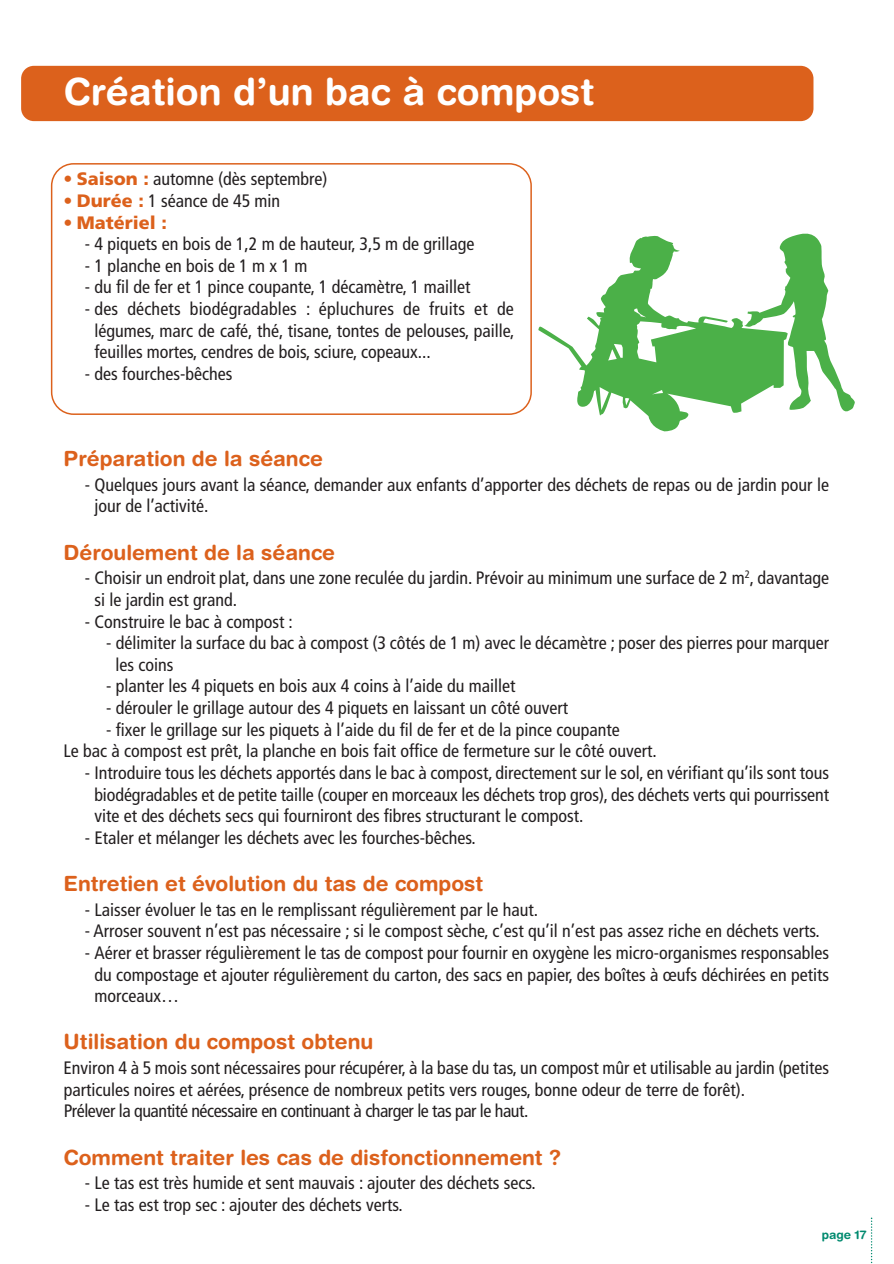
<style>
.page{position:relative;width:894px;height:1264px;background:#fff}
.page>*{position:absolute;margin:0;border:0;box-sizing:border-box;transform-origin:0 0}
.t1{font:700 37.5px "Helvetica Rounded";color:#fff}
.t2{font:700 21px "Helvetica Rounded";color:#dc611c}
.t3{font:condensed 18px/21.6px "Frutiger";color:#231f20}
.t4{font:900 18px "Frutiger";color:#dc611c}
.t5{font:700 12px "Helvetica Rounded";color:#008a6f}
.s1{color:#dc611c}
.s2{font-weight:900;font-stretch:normal;color:#dc611c}
.s3{font-weight:400;font-stretch:condensed}
</style>
<div class="page">
<svg style="left:51px;top:163px;width:481px;height:252px"></svg>
<div style="left:21px;top:66px;width:792px;height:55px;background:#dc611c;border-radius:13px"></div>
<svg style="left:871px;top:1217px;width:1px;height:46px"></svg>
<svg style="left:788px;top:234px;width:67px;height:177px"></svg>
<svg style="left:538px;top:235px;width:250px;height:196px"></svg>
<h1 class="t1" style="left:64px;top:69px;width:532px">Création d’un bac à compost</h1>
<p class="t3" style="left:64px;top:168px;width:265px"><span class="s1">•</span> <span class="s2">Saison :</span> automne (dès septembre)</p>
<p class="t3" style="left:64px;top:190px;width:218px"><span class="s1">•</span> <span class="s2">Durée :</span> 1 séance de 45 min</p>
<p class="t4" style="left:64px;top:211px;width:105px"><span class="s3">•</span> Matériel :</p>
<p class="t3" style="left:85px;top:233px;width:391px">- 4 piquets en bois de 1,2 m de hauteur, 3,5 m de grillage</p>
<p class="t3" style="left:85px;top:255px;width:224px">- 1 planche en bois de 1 m x 1 m</p>
<p class="t3" style="left:85px;top:276px;width:387px">- du fil de fer et 1 pince coupante, 1 décamètre, 1 maillet</p>
<p class="t3" style="left:94px;top:298px;width:421px;text-align:justify;text-indent:-9px">- des déchets biodégradables : épluchures de fruits et de légumes, marc de café, thé, tisane, tontes de pelouses, paille, feuilles mortes, cendres de bois, sciure, copeaux...</p>
<p class="t3" style="left:85px;top:363px;width:149px">- des fourches-bêches</p>
<p class="t2" style="left:64px;top:446px;width:261px">Préparation de la séance</p>
<p class="t3" style="left:94px;top:474px;width:736px;text-indent:-9px">- Quelques jours avant la séance, demander aux enfants d’apporter des déchets de repas ou de jardin pour le jour de l’activité.</p>
<p class="t2" style="left:64px;top:539px;width:273px">Déroulement de la séance</p>
<p class="t3" style="left:94px;top:567px;width:736px;text-indent:-9px">- Choisir un endroit plat, dans une zone reculée du jardin. Prévoir au minimum une surface de 2 m<sup>2</sup>, davantage si le jardin est grand.</p>
<p class="t3" style="left:85px;top:610px;width:210px">- Construire le bac à compost :</p>
<p class="t3" style="left:116px;top:632px;width:715px;text-indent:-9px">- délimiter la surface du bac à compost (3 côtés de 1 m) avec le décamètre ; poser des pierres pour marquer les coins</p>
<p class="t3" style="left:106px;top:675px;width:411px">- planter les 4 piquets en bois aux 4 coins à l’aide du maillet</p>
<p class="t3" style="left:106px;top:697px;width:463px">- dérouler le grillage autour des 4 piquets en laissant un côté ouvert</p>
<p class="t3" style="left:64px;top:718px;width:595px;text-align:center">- fixer le grillage sur les piquets à l’aide du fil de fer et de la pince coupante<br>Le bac à compost est prêt, la planche en bois fait office de fermeture sur le côté ouvert.</p>
<p class="t3" style="left:94px;top:762px;width:736px;text-align:justify;text-indent:-9px">- Introduire tous les déchets apportés dans le bac à compost, directement sur le sol, en vérifiant qu’ils sont tous biodégradables et de petite taille (couper en morceaux les déchets trop gros), des déchets verts qui pourrissent vite et des déchets secs qui fourniront des fibres structurant le compost.</p>
<p class="t3" style="left:85px;top:826px;width:392px">- Etaler et mélanger les déchets avec les fourches-bêches.</p>
<p class="t2" style="left:64px;top:870px;width:421px">Entretien et évolution du tas de compost</p>
<p class="t3" style="left:85px;top:898px;width:455px">- Laisser évoluer le tas en le remplissant régulièrement par le haut.</p>
<p class="t3" style="left:85px;top:920px;width:736px">- Arroser souvent n’est pas nécessaire ; si le compost sèche, c’est qu’il n’est pas assez riche en déchets verts.</p>
<p class="t3" style="left:94px;top:942px;width:736px;text-align:justify;text-indent:-9px">- Aérer et brasser régulièrement le tas de compost pour fournir en oxygène les micro-organismes responsables du compostage et ajouter régulièrement du carton, des sacs en papier, des boîtes à œufs déchirées en petits morceaux…</p>
<p class="t2" style="left:64px;top:1029px;width:311px">Utilisation du compost obtenu</p>
<p class="t3" style="left:64px;top:1057px;width:767px">Environ 4 à 5 mois sont nécessaires pour récupérer, à la base du tas, un compost mûr et utilisable au jardin (petites particules noires et aérées, présence de nombreux petits vers rouges, bonne odeur de terre de forêt).<br>Prélever la quantité nécessaire en continuant à charger le tas par le haut.</p>
<p class="t2" style="left:64px;top:1144px;width:499px">Comment traiter les cas de disfonctionnement ?</p>
<p class="t3" style="left:85px;top:1172px;width:452px">- Le tas est très humide et sent mauvais : ajouter des déchets secs.</p>
<p class="t3" style="left:85px;top:1194px;width:319px">- Le tas est trop sec : ajouter des déchets verts.</p>
<p class="t5" style="left:822px;top:1226px;width:46px">page 17</p>
</div>
